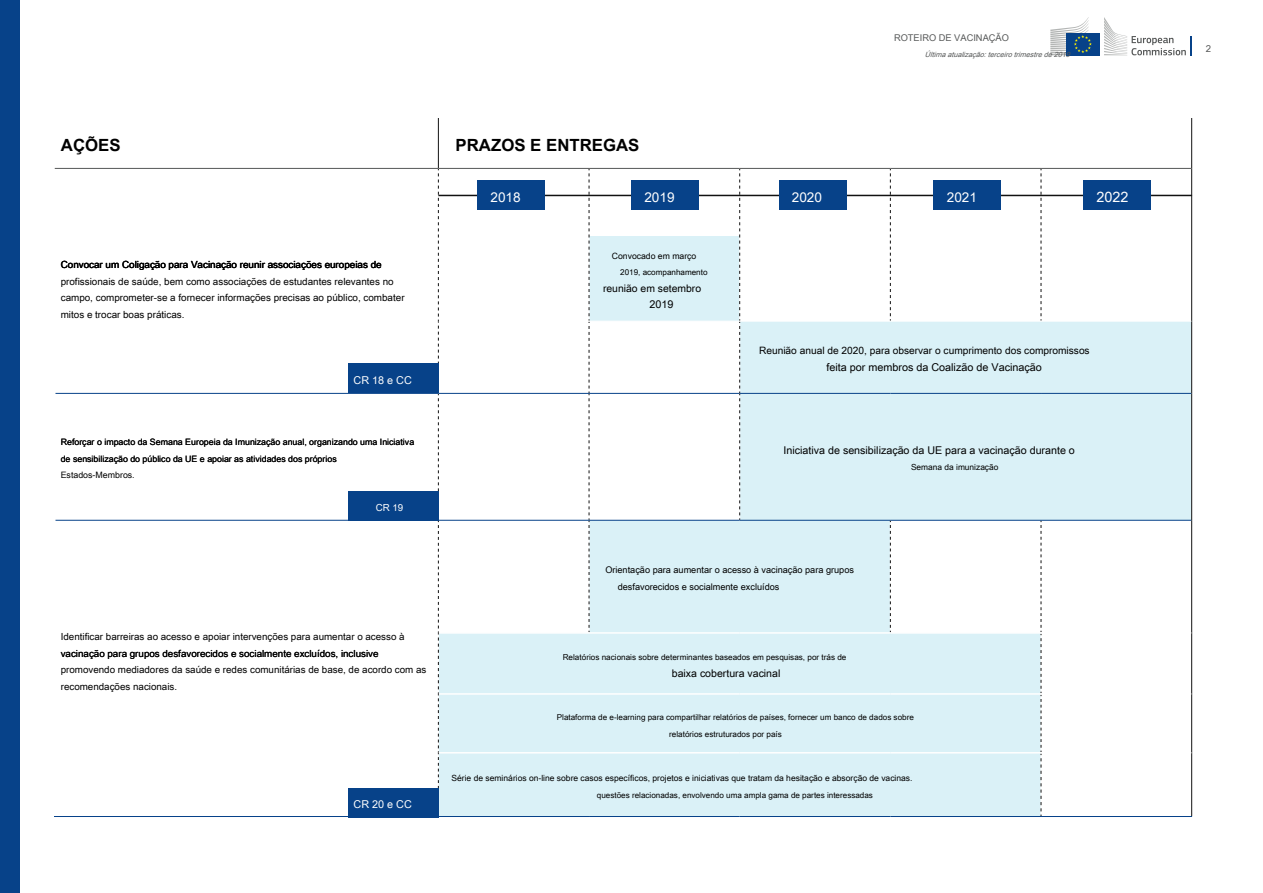
<style>
.page{position:relative;width:1263px;height:893px;background:#fff}
.page>*{position:absolute;margin:0;border:0;box-sizing:border-box;transform-origin:0 0}
.t1{font:700 16.8px "Arial Unicode MS";color:#000}
.t2{font:14.4px "Arial Unicode MS";color:#fff}
.t3{font:13.5px "Arial Unicode MS";color:#fff}
.t4{font:10.8px "Arial Unicode MS";color:#000}
.t5{font:10.8px "Arial Unicode MS";color:#fff}
.t6{font:10.65px "Arial Unicode MS";color:#000}
.t7{font:10.5px "Arial Unicode MS";color:#000}
.t8{font:10.35px "Arial Unicode MS";color:#000}
.t9{font:10.2px "Arial Unicode MS";color:#000}
.t10{font:9.9px/16.5px "Arial Unicode MS";color:#000}
.t11{font:9.75px/16.5px "Arial Unicode MS";color:#000}
.t12{font:9.75px "Arial Unicode MS";color:#fff}
.t13{font:9.6px "Arial Unicode MS";color:#565858}
.t14{font:9.3px "Arial Unicode MS";color:#565858}
.t15{font:9.15px/16.5px "Arial Unicode MS";color:#000}
.t16{font:8.85px/16.5px "Arial Unicode MS";color:#000}
.t17{font:8.7px "Arial Unicode MS";color:#000}
.t18{font:8.55px "Arial Unicode MS";color:#000}
.t19{font:8.4px "Arial Unicode MS";color:#000}
.t20{font:8.1px/16.5px "Arial Unicode MS";color:#000}
.t21{font:italic 7.2px "Arial Unicode MS";color:#565858}
</style>
<div class="page">
<svg style="left:1104px;top:17px;width:88px;height:38px"></svg>
<div style="left:1066px;top:33px;width:34px;height:22px;background:#074289"></div>
<svg style="left:1050px;top:17px;width:42px;height:38px"></svg>
<div style="left:0;top:0;width:19px;height:893px;background:#074289"></div>
<svg style="left:439px;top:236px;width:752px;height:580px;fill:#daf1f7"></svg>
<hr style="left:1191px;top:118px;width:1px;height:50px;background:#121212">
<hr style="left:54px;top:816px;width:384px;height:1px;background:#074289">
<hr style="left:589px;top:393px;width:151px;height:1px;background:#074289">
<hr style="left:589px;top:520px;width:151px;height:1px;background:#074289">
<hr style="left:740px;top:520px;width:150px;height:1px;background:#074289">
<svg style="left:890px;top:521px;width:1px;height:111px"></svg>
<hr style="left:1191px;top:168px;width:1px;height:68px;background:#121212">
<svg style="left:739px;top:169px;width:1px;height:351px"></svg>
<svg style="left:890px;top:169px;width:1px;height:152px"></svg>
<hr style="left:1191px;top:321px;width:1px;height:72px;background:#121212">
<svg style="left:1041px;top:169px;width:1px;height:152px"></svg>
<hr style="left:1191px;top:236px;width:1px;height:85px;background:#121212">
<svg style="left:438px;top:169px;width:1px;height:647px"></svg>
<svg style="left:589px;top:169px;width:1px;height:463px"></svg>
<hr style="left:1191px;top:393px;width:1px;height:127px;background:#121212">
<svg style="left:1041px;top:521px;width:1px;height:295px"></svg>
<hr style="left:1191px;top:520px;width:1px;height:113px;background:#121212">
<hr style="left:1191px;top:633px;width:1px;height:61px;background:#121212">
<hr style="left:1191px;top:694px;width:1px;height:59px;background:#121212">
<hr style="left:1191px;top:753px;width:1px;height:63px;background:#121212">
<hr style="left:439px;top:321px;width:150px;height:1px;background:#fff">
<hr style="left:589px;top:321px;width:151px;height:1px;background:#fff">
<hr style="left:740px;top:321px;width:150px;height:1px;background:#fff">
<hr style="left:890px;top:321px;width:151px;height:1px;background:#fff">
<hr style="left:1041px;top:321px;width:150px;height:1px;background:#fff">
<hr style="left:439px;top:693px;width:150px;height:2px;background:#fff">
<hr style="left:589px;top:693px;width:151px;height:2px;background:#fff">
<hr style="left:740px;top:693px;width:150px;height:2px;background:#fff">
<hr style="left:890px;top:693px;width:151px;height:2px;background:#fff">
<hr style="left:1041px;top:693px;width:150px;height:2px;background:#fff">
<hr style="left:439px;top:752px;width:150px;height:1px;background:#fff">
<hr style="left:589px;top:752px;width:151px;height:1px;background:#fff">
<hr style="left:740px;top:752px;width:150px;height:1px;background:#fff">
<hr style="left:890px;top:752px;width:151px;height:1px;background:#fff">
<hr style="left:1041px;top:752px;width:150px;height:1px;background:#fff">
<hr style="left:438px;top:118px;width:1px;height:50px;background:#121212">
<hr style="left:55px;top:168px;width:383px;height:1px;background:#565858">
<hr style="left:438px;top:168px;width:151px;height:1px;background:#565858">
<hr style="left:589px;top:168px;width:151px;height:1px;background:#565858">
<hr style="left:740px;top:168px;width:150px;height:1px;background:#565858">
<hr style="left:890px;top:168px;width:151px;height:1px;background:#565858">
<hr style="left:1041px;top:168px;width:150px;height:1px;background:#565858">
<hr style="left:56px;top:393px;width:382px;height:1px;background:#074289">
<hr style="left:438px;top:393px;width:151px;height:1px;background:#074289">
<hr style="left:740px;top:393px;width:150px;height:1px;background:#074289">
<hr style="left:890px;top:393px;width:151px;height:1px;background:#074289">
<hr style="left:1041px;top:393px;width:150px;height:1px;background:#074289">
<hr style="left:56px;top:520px;width:382px;height:1px;background:#074289">
<hr style="left:438px;top:520px;width:151px;height:1px;background:#074289">
<hr style="left:890px;top:520px;width:151px;height:1px;background:#074289">
<hr style="left:1041px;top:520px;width:150px;height:1px;background:#074289">
<hr style="left:438px;top:816px;width:151px;height:1px;background:#074289">
<hr style="left:589px;top:816px;width:151px;height:1px;background:#074289">
<hr style="left:740px;top:816px;width:150px;height:1px;background:#074289">
<hr style="left:890px;top:816px;width:151px;height:1px;background:#074289">
<hr style="left:1041px;top:816px;width:151px;height:1px;background:#074289">
<hr style="left:439px;top:632px;width:150px;height:2px;background:#fff">
<hr style="left:589px;top:632px;width:151px;height:2px;background:#fff">
<hr style="left:740px;top:632px;width:150px;height:2px;background:#fff">
<hr style="left:890px;top:632px;width:151px;height:2px;background:#fff">
<hr style="left:1041px;top:632px;width:150px;height:2px;background:#fff">
<div style="left:348px;top:364px;width:90px;height:29px;background:#074289"></div>
<div style="left:348px;top:491px;width:90px;height:30px;background:#074289"></div>
<div style="left:348px;top:788px;width:90px;height:29px;background:#074289"></div>
<hr style="left:438px;top:195px;width:754px;height:1px;background:#121212">
<div style="left:477px;top:180px;width:68px;height:30px;background:#074289"></div>
<div style="left:631px;top:180px;width:68px;height:30px;background:#074289"></div>
<div style="left:779px;top:180px;width:67px;height:30px;background:#074289"></div>
<div style="left:934px;top:180px;width:67px;height:30px;background:#074289"></div>
<div style="left:1083px;top:180px;width:68px;height:30px;background:#074289"></div>
<h1 class="t1" style="left:61px;top:133px;width:61px">AÇÕES</h1>
<h1 class="t1" style="left:456px;top:133px;width:185px">PRAZOS E ENTREGAS</h1>
<p class="t14" style="left:894px;top:31px;width:116px">ROTEIRO DE VACINAÇÃO</p>
<p class="t21" style="left:925px;top:50px;width:149px">Últimaatualização:terceirotrimestrede2019</p>
<p class="t10" style="left:61px;top:256px;width:345px">Convocar um Coligação para Vacinação reunir associações europeias de profissionais de saúde, bem como associações de estudantes relevantes no campo, comprometer-se a fornecer informações precisas ao público, combater mitos e trocar boas práticas.</p>
<h3 class="t5" style="left:354px;top:372px;width:60px">CR 18 e CC</h3>
<h3 class="t3" style="left:490px;top:187px;width:32px">2018</h3>
<h3 class="t3" style="left:644px;top:187px;width:32px">2019</h3>
<h3 class="t3" style="left:792px;top:187px;width:32px">2020</h3>
<h3 class="t3" style="left:947px;top:187px;width:32px">2021</h3>
<h2 class="t2" style="left:1096px;top:186px;width:34px">2022</h2>
<p class="t17" style="left:612px;top:250px;width:86px">Convocado em março</p>
<p class="t20" style="left:620px;top:264px;width:89px">2019, acompanhamento</p>
<p class="t8" style="left:603px;top:281px;width:100px">reunião em setembro</p>
<h3 class="t4" style="left:649px;top:297px;width:26px">2019</h3>
<p class="t9" style="left:759px;top:343px;width:332px">Reunião anual de 2020, para observar o cumprimento dos compromissos</p>
<h3 class="t4" style="left:826px;top:359px;width:217px">feita por membros da Coalizão de Vacinação</h3>
<p class="t16" style="left:61px;top:434px;width:355px">Reforçar o impacto da Semana Europeia da Imunização anual, organizando uma Iniciativa de sensibilização do público da UE e apoiar as atividades dos próprios<br>Estados-Membros.</p>
<h3 class="t6" style="left:783px;top:442px;width:293px">Iniciativa de sensibilização da UE para a vacinação durante o</h3>
<p class="t19" style="left:911px;top:461px;width:89px">Semana da imunização</p>
<p class="t12" style="left:376px;top:501px;width:29px">CR 19</p>
<p class="t11" style="left:61px;top:628px;width:367px">Identificar barreiras ao acesso e apoiar intervenções para aumentar o acesso à vacinação para grupos desfavorecidos e socialmente excluídos, inclusive promovendo mediadores da saúde e redes comunitárias de base, de acordo com as recomendações nacionais.</p>
<h3 class="t5" style="left:354px;top:796px;width:60px">CR 20 e CC</h3>
<p class="t15" style="left:618px;top:561px;width:238px;text-indent:-12px">Orientação para aumentar o acesso à vacinação para grupos desfavorecidos e socialmente excluídos</p>
<p class="t20" style="left:563px;top:649px;width:285px">Relatórios nacionais sobre determinantes baseados em pesquisas, por trás de</p>
<p class="t7" style="left:672px;top:665px;width:110px">baixa cobertura vacinal</p>
<p class="t20" style="left:669px;top:709px;width:246px;text-indent:-112px">Plataforma de e-learning para compartilhar relatórios de países, fornecer um banco de dados sobre relatórios estruturados por país</p>
<p class="t18" style="left:451px;top:772px;width:462px">Série de seminários on-line sobre casos específicos, projetos e iniciativas que tratam da hesitação e absorção de vacinas.</p>
<p class="t20" style="left:597px;top:786px;width:277px">questões relacionadas, envolvendo uma ampla gama de partes interessadas</p>
<p class="t13" style="left:1206px;top:42px;width:7px">2</p>
</div>
